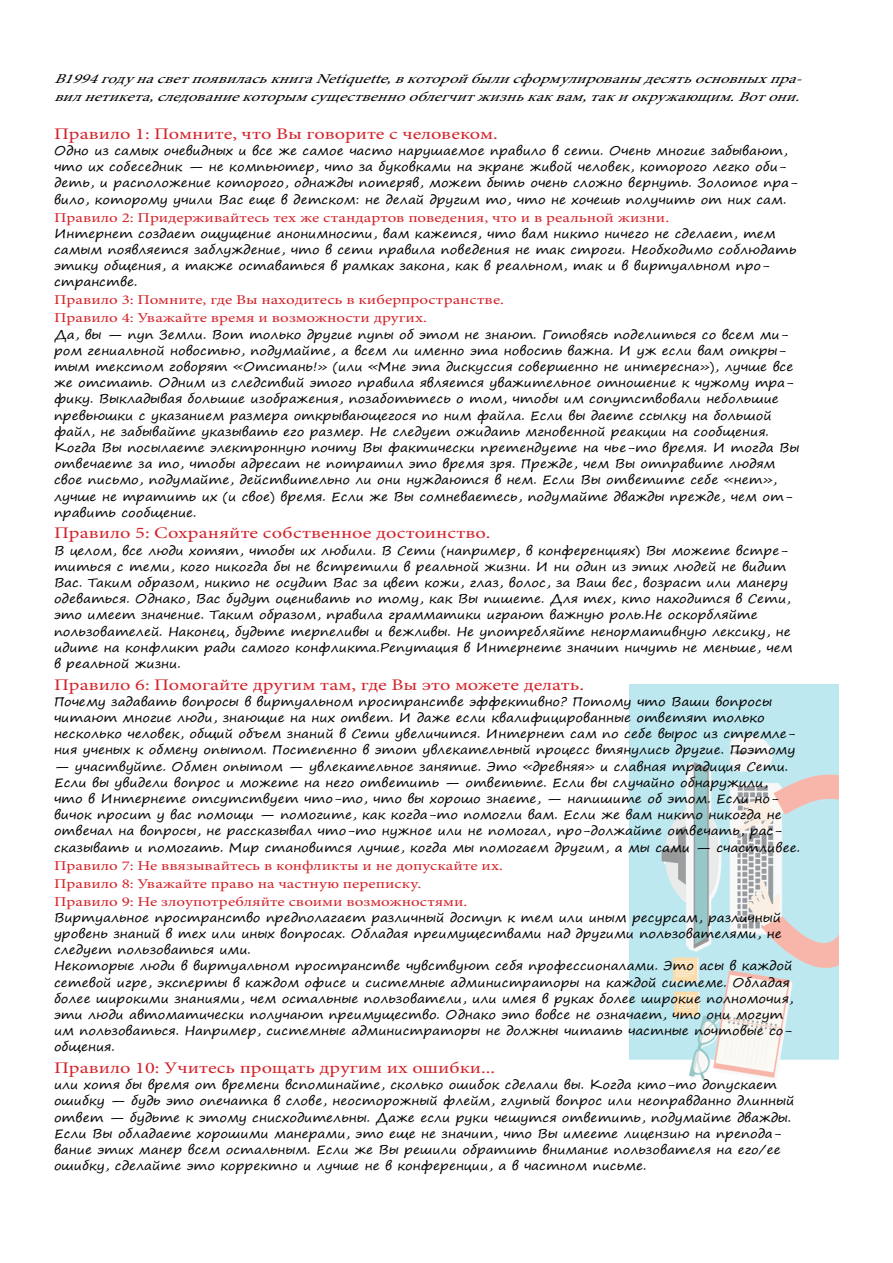
<style>
.page{position:relative;width:893px;height:1263px;background:#fff}
.page>*{position:absolute;margin:0;border:0;box-sizing:border-box;transform-origin:0 0}
.t1{font:16.2px "Minion Pro";color:#d2232a;scale:1.26 1}
.t2{font:13.5px/18px "Minion Pro";color:#d2232a;scale:1.26 1}
.t3{font:italic 13.5px/18px "Minion Pro";color:#000;scale:1.26 1}
.t4{font:12.15px/16.2px "Segoe Print";color:#000;scale:1.11 1}
</style>
<div class="page">
<img style="left:630px;top:684px;width:208px;height:396px">
<p class="t3" style="left:54px;top:70px;width:602px">В1994годунасветпоявиласькнигаNetiquette,вкоторойбылисформулированыдесятьосновныхпра&shy;вилнетикета,следованиекоторымсущественнооблегчитжизнькаквам,такиокружающим.Вотони.</p>
<h1 class="t1" style="left:54px;top:123px;width:354px">Правило 1: Помните, что Вы говорите с человеком.</h1>
<p class="t4" style="left:54px;top:142px;width:672px">Одно из самых очевидных и все же самое часто нарушаемое правило в сети. Очень многие забывают, что их собеседник — не компьютер, что за буковками на экране живой человек, которого легко оби&shy;деть, и расположение которого, однажды потеряв, может быть очень сложно вернуть. Золотое пра&shy;вило, которому учили Вас еще в детском: не делай другим то, что не хочешь получить от них сам.</p>
<p class="t2" style="left:54px;top:208px;width:490px">Правило 2: Придерживайтесь тех же стандартов поведения, что и в реальной жизни.</p>
<p class="t4" style="left:54px;top:225px;width:670px">Интернет создает ощущение анонимности, вам кажется, что вам никто ничего не сделает, тем самым появляется заблуждение, что в сети правила поведения не так строги. Необходимо соблюдать этику общения, а также оставаться в рамках закона, как в реальном, так и в виртуальном про&shy;странстве.</p>
<p class="t2" style="left:54px;top:291px;width:359px">Правило 3: Помните, где Вы находитесь в киберпространстве.<br>Правило 4: Уважайте время и возможности других.</p>
<p class="t4" style="left:54px;top:326px;width:673px">Да, вы — пуп Земли. Вот только другие пупы об этом не знают. Готовясь поделиться со всем ми&shy;ром гениальной новостью, подумайте, а всем ли именно эта новость важна. И уж если вам откры&shy;тым текстом говорят «Отстань!» (или «Мне эта дискуссия совершенно не интересна»), лучше все же отстать. Одним из следствий этого правила является уважительное отношение к чужому тра&shy;фику. Выкладывая большие изображения, позаботьтесь о том, чтобы им сопутствовали небольшие превьюшки с указанием размера открывающегося по ним файла. Если вы даете ссылку на большой файл, не забывайте указывать его размер. Не следует ожидать мгновенной реакции на сообщения.<br>Когда Вы посылаете электронную почту Вы фактически претендуете на чье-то время. И тогда Вы отвечаете за то, чтобы адресат не потратил это время зря. Прежде, чем Вы отправите людям свое письмо, подумайте, действительно ли они нуждаются в нем. Если Вы ответите себе «нет», лучше не тратить их (и свое) время. Если же Вы сомневаетесь, подумайте дважды прежде, чем от&shy;править сообщение.</p>
<h1 class="t1" style="left:54px;top:522px;width:348px">Правило 5: Сохраняйте собственное достоинство.</h1>
<p class="t4" style="left:54px;top:542px;width:667px">В целом, все люди хотят, чтобы их любили. В Сети (например, в конференциях) Вы можете встре&shy;титься с теми, кого никогда бы не встретили в реальной жизни. И ни один из этих людей не видит Вас. Таким образом, никто не осудит Вас за цвет кожи, глаз, волос, за Ваш вес, возраст или манеру одеваться. Однако, Вас будут оценивать по тому, как Вы пишете. Для тех, кто находится в Сети, это имеет значение. Таким образом, правила грамматики играют важную роль.Не оскорбляйте пользователей. Наконец, будьте терпеливы и вежливы. Не употребляйте ненормативную лексику, не идите на конфликт ради самого конфликта.Репутация в Интернете значит ничуть не меньше, чем в реальной жизни.</p>
<h1 class="t1" style="left:54px;top:673px;width:422px">Правило 6: Помогайте другим там, где Вы это можете делать.</h1>
<p class="t4" style="left:54px;top:693px;width:669px">Почему задавать вопросы в виртуальном пространстве эффективно? Потому что Ваши вопросы читают многие люди, знающие на них ответ. И даже если квалифицированные ответят только несколько человек, общий объем знаний в Сети увеличится. Интернет сам по себе вырос из стремле&shy;ния ученых к обмену опытом. Постепенно в этот увлекательный процесс втянулись другие. Поэтому</p>
<p class="t4" style="left:54px;top:758px;width:674px">— участвуйте. Обмен опытом — увлекательное занятие. Это «древняя» и славная традиция Сети.<br>Если вы увидели вопрос и можете на него ответить — ответьте. Если вы случайно обнаружили,<br>что в Интернете отсутствует что-то, что вы хорошо знаете, — напишите об этом. Если но&shy;вичок просит у вас помощи — помогите, как когда-то помогли вам. Если же вам никто никогда не отвечал на вопросы, не рассказывал что-то нужное или не помогал, про-должайте отвечать, рас&shy;сказывать и помогать. Мир становится лучше, когда мы помогаем другим, а мы сами — счастливее.</p>
<p class="t2" style="left:54px;top:856px;width:358px">Правило 7: Не ввязывайтесь в конфликты и не допускайте их.<br>Правило 8: Уважайте право на частную переписку.<br>Правило 9: Не злоупотребляйте своими возможностями.</p>
<p class="t4" style="left:54px;top:909px;width:668px">Виртуальное пространство предполагает различный доступ к тем или иным ресурсам, различный уровень знаний в тех или иных вопросах. Обладая преимуществами над другими пользователями, не следует пользоваться ими.<br>Некоторые люди в виртуальном пространстве чувствуют себя профессионалами. Это асы в каждой сетевой игре, эксперты в каждом офисе и системные администраторы на каждой системе. Обладая более широкими знаниями, чем остальные пользователи, или имея в руках более широкие полномочия, эти люди автоматически получают преимущество. Однако это вовсе не означает, что они могут им пользоваться. Например, системные администраторы не должны читать частные почтовые со&shy;общения.</p>
<h1 class="t1" style="left:54px;top:1057px;width:352px">Правило 10: Учитесь прощать другим их ошибки...</h1>
<p class="t4" style="left:54px;top:1076px;width:668px">или хотя бы время от времени вспоминайте, сколько ошибок сделали вы. Когда кто-то допускает ошибку — будь это опечатка в слове, неосторожный флейм, глупый вопрос или неоправданно длинный ответ — будьте к этому снисходительны. Даже если руки чешутся ответить, подумайте дважды.<br>Если Вы обладаете хорошими манерами, это еще не значит, что Вы имеете лицензию на препода&shy;вание этих манер всем остальным. Если же Вы решили обратить внимание пользователя на его/ее ошибку, сделайте это корректно и лучше не в конференции, а в частном письме.</p>
</div>
